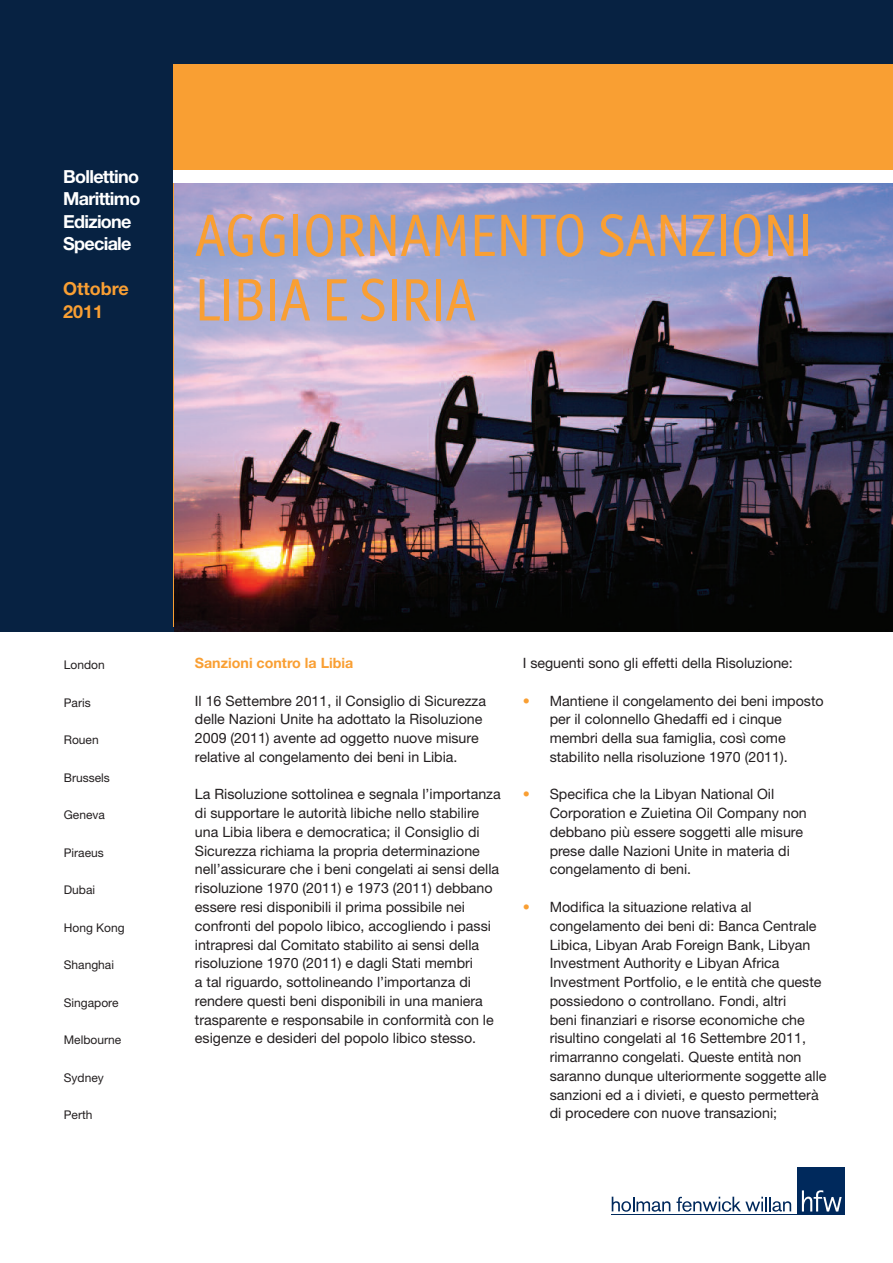
<style>
.page{position:relative;width:893px;height:1263px;background:#fff}
.page>*{position:absolute;margin:0;border:0;box-sizing:border-box;transform-origin:0 0}
.t1{font:60px/64.5px "Officina Display ITC";color:#f99f33}
.t2{font:700 18px/22.5px "Helvetica Neue LT";letter-spacing:-.04em;color:#fff}
.t3{font:700 18px/22.5px "Helvetica Neue LT";color:#f99f33}
.t4{font:14.25px/18.8px "Helvetica Neue LT";color:#231f20}
.t5{font:700 14.25px "Helvetica Neue LT";color:#f99f33}
.t6{font:12px "Helvetica Neue LT";color:#231f20}
.s1{color:#f99f33}
</style>
<div class="page">
<div style="left:0;top:0;width:893px;height:631px;background:#072242"></div>
<div style="left:174px;top:64px;width:719px;height:563px;background:#f99f33"></div>
<img style="left:174px;top:183px;width:719px;height:448px">
<div style="left:797px;top:1167px;width:48px;height:48px;background:#00295c"></div>
<svg style="left:612px;top:1197px;width:58px;height:15px"></svg>
<svg style="left:676px;top:1197px;width:115px;height:15px"></svg>
<svg style="left:802px;top:1190px;width:40px;height:21px"></svg>
<hr style="left:611px;top:1214px;width:234px;height:1px;background:#00295c">
<div style="left:174px;top:170px;width:719px;height:13px;background:#fff"></div>
<p class="t2" style="left:63px;top:165px;width:79px">Bollettino<br>Marittimo</p>
<p class="t2" style="left:63px;top:210px;width:70px">Edizione<br>Speciale</p>
<p class="t3" style="left:63px;top:277px;width:67px">Ottobre<br>2011</p>
<p class="t1" style="left:195px;top:202px;width:619px">AGGIORNAMENTO SANZIONI<br>LIBIA E SIRIA</p>
<p class="t6" style="left:64px;top:658px;width:42px">London</p>
<p class="t6" style="left:64px;top:695px;width:28px">Paris</p>
<p class="t6" style="left:64px;top:733px;width:36px">Rouen</p>
<p class="t6" style="left:64px;top:770px;width:47px">Brussels</p>
<p class="t6" style="left:64px;top:808px;width:43px">Geneva</p>
<p class="t6" style="left:64px;top:845px;width:41px">Piraeus</p>
<p class="t6" style="left:64px;top:883px;width:33px">Dubai</p>
<p class="t6" style="left:64px;top:920px;width:62px">Hong Kong</p>
<p class="t6" style="left:64px;top:958px;width:52px">Shanghai</p>
<p class="t6" style="left:64px;top:995px;width:56px">Singapore</p>
<p class="t6" style="left:64px;top:1033px;width:59px">Melbourne</p>
<p class="t6" style="left:64px;top:1070px;width:42px">Sydney</p>
<p class="t6" style="left:64px;top:1108px;width:30px">Perth</p>
<p class="t5" style="left:195px;top:654px;width:160px">Sanzioni contro la Libia</p>
<p class="t4" style="left:195px;top:691px;width:293px">Il 16 Settembre 2011, il Consiglio di Sicurezza delle Nazioni Unite ha adottato la Risoluzione 2009 (2011) avente ad oggetto nuove misure relative al congelamento dei beni in Libia.</p>
<p class="t4" style="left:195px;top:785px;width:307px">La Risoluzione sottolinea e segnala l’importanza di supportare le autorità libiche nello stabilire una Libia libera e democratica; il Consiglio di Sicurezza richiama la propria determinazione nell’assicurare che i beni congelati ai sensi della risoluzione 1970 (2011) e 1973 (2011) debbano essere resi disponibili il prima possibile nei confronti del popolo libico, accogliendo i passi intrapresi dal Comitato stabilito ai sensi della risoluzione 1970 (2011) e dagli Stati membri<br>a tal riguardo, sottolineando l’importanza di rendere questi beni disponibili in una maniera trasparente e responsabile in conformità con le esigenze e desideri del popolo libico stesso.</p>
<p class="t4" style="left:523px;top:653px;width:272px">I seguenti sono gli effetti della Risoluzione:</p>
<p class="t4" style="left:550px;top:691px;width:275px;text-indent:-27px"><span class="s1">•</span> Mantiene il congelamento dei beni imposto per il colonnello Ghedaffi ed i cinque membri della sua famiglia, così come stabilito nella risoluzione 1970 (2011).</p>
<p class="t4" style="left:550px;top:785px;width:259px;text-indent:-27px"><span class="s1">•</span> Specifica che la Libyan National Oil Corporation e Zuietina Oil Company non debbano più essere soggetti alle misure prese dalle Nazioni Unite in materia di congelamento di beni.</p>
<p class="t4" style="left:550px;top:897px;width:278px;text-indent:-27px"><span class="s1">•</span> Modifica la situazione relativa al congelamento dei beni di: Banca Centrale Libica, Libyan Arab Foreign Bank, Libyan Investment Authority e Libyan Africa Investment Portfolio, e le entità che queste possiedono o controllano. Fondi, altri<br>beni finanziari e risorse economiche che risultino congelati al 16 Settembre 2011, rimarranno congelati. Queste entità non saranno dunque ulteriormente soggette alle sanzioni ed a i divieti, e questo permetterà di procedere con nuove transazioni;</p>
</div>
